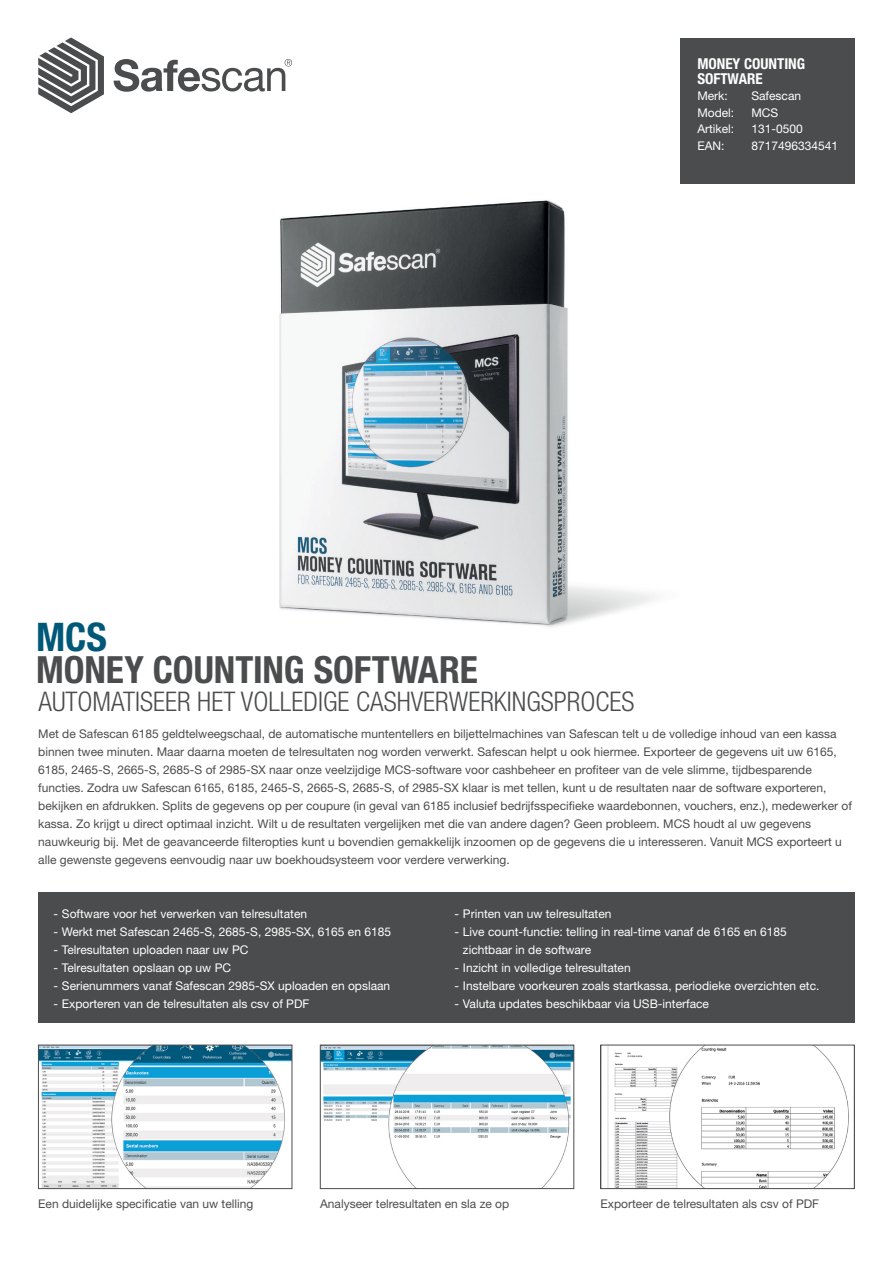
<style>
.page{position:relative;width:893px;height:1263px;background:#fff}
.page>*{position:absolute;margin:0;border:0;box-sizing:border-box;transform-origin:0 0}
.t1{font:700 condensed 39.45px "Helvetica Neue LT Std";color:#005879}
.t2{font:700 condensed 37.5px "Helvetica Neue LT Std";letter-spacing:-.005em;color:#4b4c4d}
.t3{font:300 condensed 27px "Helvetica Neue LT Std";color:#4b4c4d}
.t4{font:700 condensed 15px/15px "Helvetica Neue LT Std";color:#fff}
.Platte_tekst{font:12px/18px "Helvetica Neue LT Std";color:#4b4c4d}
.Tabel{font:12px/18px "Helvetica Neue LT Std";color:#fff}
</style>
<div class="page">
<div style="left:680px;top:39px;width:175px;height:145px;background:#4b4c4d"></div>
<svg style="left:38px;top:37px;width:66px;height:76px"></svg>
<svg style="left:114px;top:59px;width:178px;height:33px"></svg>
<div style="left:38px;top:892px;width:816px;height:131px;background:#4b4c4d"></div>
<img style="left:279px;top:200px;width:378px;height:427px">
<img style="left:40px;top:1047px;width:250px;height:140px">
<div style="left:38px;top:1045px;width:254px;height:144px;border:1px solid #4b4c4d"></div>
<img style="left:607px;top:1047px;width:242px;height:140px">
<div style="left:601px;top:1045px;width:253px;height:144px;border:1px solid #4b4c4d"></div>
<img style="left:322px;top:1047px;width:250px;height:140px">
<div style="left:320px;top:1045px;width:254px;height:144px;border:1px solid #4b4c4d"></div>
<p class="t4" style="left:697px;top:56px;width:109px">MONEY COUNTING<br>SOFTWARE</p>
<p class="Tabel" style="left:697px;top:87px;width:32px">Merk:</p>
<p class="Tabel" style="left:751px;top:87px;width:51px">Safescan</p>
<p class="Tabel" style="left:697px;top:103px;width:38px">Model:</p>
<p class="Tabel" style="left:751px;top:103px;width:28px">MCS</p>
<p class="Tabel" style="left:697px;top:120px;width:38px">Artikel:</p>
<p class="Tabel" style="left:751px;top:120px;width:53px">131-0500</p>
<p class="Tabel" style="left:697px;top:136px;width:29px">EAN:</p>
<p class="Tabel" style="left:751px;top:136px;width:88px">8717496334541</p>
<p class="t1" style="left:36px;top:613px;width:72px">MCS</p>
<p class="t3" style="left:38px;top:686px;width:598px">AUTOMATISEER HET VOLLEDIGE CASHVERWERKINGSPROCES</p>
<p class="t2" style="left:36px;top:647px;width:443px">MONEY COUNTING SOFTWARE</p>
<p class="Platte_tekst" style="left:38px;top:725px;width:815px">Met de Safescan 6185 geldtelweegschaal, de automatische muntentellers en biljettelmachines van Safescan telt u de volledige inhoud van een kassa binnen twee minuten. Maar daarna moeten de telresultaten nog worden verwerkt. Safescan helpt u ook hiermee. Exporteer de gegevens uit uw 6165, 6185, 2465-S, 2665-S, 2685-S of 2985-SX naar onze veelzijdige MCS-software voor cashbeheer en profiteer van de vele slimme, tijdbesparende functies. Zodra uw Safescan 6165, 6185, 2465-S, 2665-S, 2685-S, of 2985-SX klaar is met tellen, kunt u de resultaten naar de software exporteren, bekijken en afdrukken. Splits de gegevens op per coupure (in geval van 6185 inclusief bedrijfsspecifieke waardebonnen, vouchers, enz.), medewerker of kassa. Zo krijgt u direct optimaal inzicht. Wilt u de resultaten vergelijken met die van andere dagen? Geen probleem. MCS houdt al uw gegevens nauwkeurig bij. Met de geavanceerde filteropties kunt u bovendien gemakkelijk inzoomen op de gegevens die u interesseren. Vanuit MCS exporteert u alle gewenste gegevens eenvoudig naar uw boekhoudsysteem voor verdere verwerking.</p>
<p class="Tabel" style="left:53px;top:905px;width:255px">- Software voor het verwerken van telresultaten</p>
<p class="Tabel" style="left:53px;top:923px;width:339px">- Werkt met Safescan 2465-S, 2685-S, 2985-SX, 6165 en 6185</p>
<p class="Tabel" style="left:53px;top:941px;width:196px">- Telresultaten uploaden naar uw PC</p>
<p class="Tabel" style="left:53px;top:959px;width:179px">- Telresultaten opslaan op uw PC</p>
<p class="Tabel" style="left:53px;top:977px;width:338px">- Serienummers vanaf Safescan 2985-SX uploaden en opslaan</p>
<p class="Tabel" style="left:53px;top:995px;width:257px">- Exporteren van de telresultaten als csv of PDF</p>
<p class="Tabel" style="left:454px;top:905px;width:158px">- Printen van uw telresultaten</p>
<p class="Tabel" style="left:463px;top:923px;width:325px;text-indent:-9px">- Live count-functie: telling in real-time vanaf de 6165 en 6185 zichtbaar in de software</p>
<p class="Tabel" style="left:454px;top:959px;width:178px">- Inzicht in volledige telresultaten</p>
<p class="Tabel" style="left:454px;top:977px;width:366px">- Instelbare voorkeuren zoals startkassa, periodieke overzichten etc.</p>
<p class="Tabel" style="left:454px;top:995px;width:256px">- Valuta updates beschikbaar via USB-interface</p>
<p class="Platte_tekst" style="left:38px;top:1195px;width:217px">Een duidelijke specificatie van uw telling</p>
<p class="Platte_tekst" style="left:320px;top:1195px;width:191px">Analyseer telresultaten en sla ze op</p>
<p class="Platte_tekst" style="left:601px;top:1195px;width:220px">Exporteer de telresultaten als csv of PDF</p>
</div>
